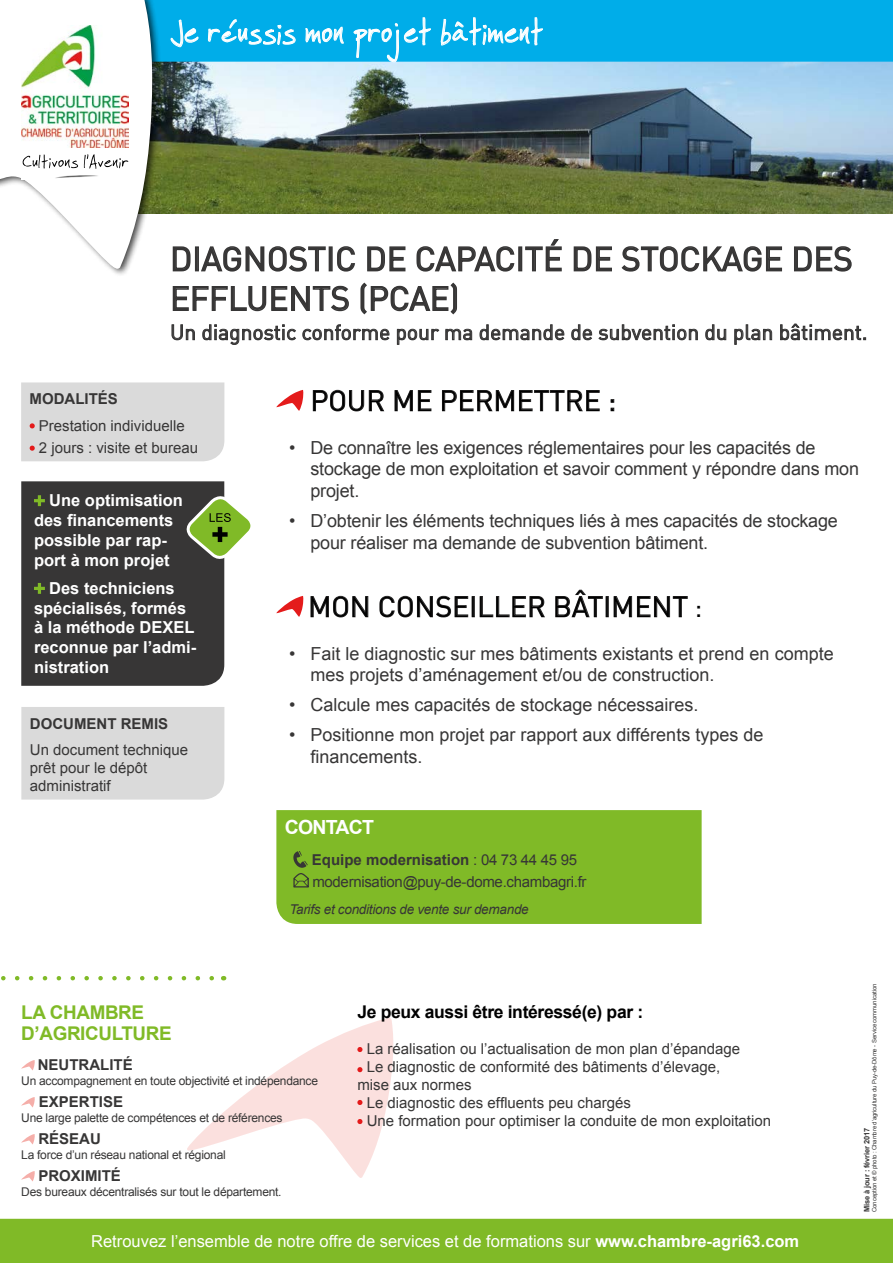
<style>
.page{position:relative;width:893px;height:1263px;background:#fff}
.page>*{position:absolute;margin:0;border:0;box-sizing:border-box;transform-origin:0 0}
.t1{font:36px "Faraco Hand";color:#fff;scale:.9 1}
.t2{font:33px/39.6px "DIN";color:#373636}
.t3{font:28.5px "DIN";color:#000}
.t4{font:21px "DIN";color:#373636}
.t5{font:700 19.5px "Arial";letter-spacing:-.04em;color:#fff}
.t6{font:700 18.9px/21px "Arial";letter-spacing:-.02em;color:#80ba27}
.t7{font:18px/21.6px "Arial";letter-spacing:-.01em;color:#373636}
.t8{font:700 17.55px "Arial";letter-spacing:-.02em;color:#000}
.t9{font:700 16.5px/19.8px "Arial";color:#fff}
.t10{font:16.5px "Arial";color:#fff}
.t11{font:15px/18px "Arial";color:#373636}
.t12{font:15px/22.2px "Arial";letter-spacing:-.02em;color:#373636}
.t13{font:700 15px "Arial";color:#373636}
.t14{font:italic 13.5px "Arial";letter-spacing:-.02em;color:#373636}
.t15{font:12px "Arial";letter-spacing:-.02em;color:#373636}
.t16{font:700 7.5px "Arial";letter-spacing:-.02em;color:#373636}
.t17{font:6px "Arial";letter-spacing:-.02em;color:#373636}
.s1{font-weight:700}
</style>
<div class="page">
<img style="left:162px;top:62px;width:731px;height:152px">
<div style="left:162px;top:0;width:731px;height:62px;background:#00ade9"></div>
<svg style="left:21px;top:1060px;width:14px;height:10px"></svg>
<svg style="left:21px;top:1097px;width:14px;height:10px"></svg>
<svg style="left:21px;top:1134px;width:14px;height:10px"></svg>
<svg style="left:21px;top:1171px;width:14px;height:10px"></svg>
<svg style="left:171px;top:20px;width:27px;height:27px"></svg>
<svg style="left:208px;top:20px;width:87px;height:25px;background:#30bced"></svg>
<svg style="left:306px;top:27px;width:37px;height:16px"></svg>
<svg style="left:354px;top:18px;width:77px;height:44px;background:#22b7eb"></svg>
<svg style="left:441px;top:18px;width:102px;height:27px;background:#37beed"></svg>
<div style="left:0;top:0;width:162px;height:277px;background:#000;opacity:.75"></div>
<svg style="left:0;top:0;width:154px;height:269px"></svg>
<img style="left:22px;top:26px;width:107px;height:121px">
<img style="left:22px;top:151px;width:107px;height:28px">
<img style="left:23px;top:154px;width:98px;height:15px">
<svg style="left:1px;top:976px;width:213px;height:4px"></svg>
<div style="left:0;top:1219px;width:893px;height:44px;background:#80ba27"></div>
<svg style="left:276px;top:390px;width:27px;height:21px"></svg>
<svg style="left:313px;top:390px;width:71px;height:21px"></svg>
<svg style="left:395px;top:390px;width:36px;height:21px"></svg>
<svg style="left:442px;top:390px;width:157px;height:21px"></svg>
<svg style="left:276px;top:596px;width:27px;height:21px"></svg>
<svg style="left:311px;top:596px;width:57px;height:21px"></svg>
<svg style="left:380px;top:596px;width:88px;height:21px"></svg>
<div style="left:472px;top:596px;width:2px;height:21px;border:1px solid #373636"></div>
<svg style="left:480px;top:596px;width:64px;height:21px"></svg>
<svg style="left:556px;top:590px;width:46px;height:27px"></svg>
<svg style="left:614px;top:596px;width:73px;height:21px"></svg>
<svg style="left:172px;top:246px;width:19px;height:26px"></svg>
<div style="left:195px;top:246px;width:4px;height:25px;border:2px solid #373636"></div>
<svg style="left:201px;top:246px;width:125px;height:26px"></svg>
<div style="left:329px;top:246px;width:4px;height:25px;border:2px solid #373636"></div>
<svg style="left:337px;top:246px;width:18px;height:26px"></svg>
<svg style="left:367px;top:246px;width:39px;height:26px"></svg>
<svg style="left:416px;top:246px;width:99px;height:26px"></svg>
<div style="left:518px;top:246px;width:4px;height:25px;border:2px solid #373636"></div>
<svg style="left:525px;top:239px;width:37px;height:33px"></svg>
<svg style="left:573px;top:246px;width:39px;height:26px"></svg>
<svg style="left:621px;top:246px;width:162px;height:26px"></svg>
<svg style="left:794px;top:246px;width:58px;height:26px"></svg>
<svg style="left:172px;top:285px;width:177px;height:27px"></svg>
<svg style="left:360px;top:282px;width:97px;height:33px"></svg>
<svg style="left:171px;top:324px;width:24px;height:16px"></svg>
<svg style="left:202px;top:324px;width:94px;height:21px"></svg>
<svg style="left:302px;top:324px;width:88px;height:16px"></svg>
<svg style="left:397px;top:329px;width:42px;height:16px"></svg>
<svg style="left:445px;top:329px;width:27px;height:11px"></svg>
<svg style="left:479px;top:324px;width:85px;height:16px"></svg>
<svg style="left:571px;top:324px;width:21px;height:16px"></svg>
<svg style="left:598px;top:324px;width:100px;height:16px"></svg>
<svg style="left:705px;top:324px;width:21px;height:16px"></svg>
<svg style="left:734px;top:324px;width:38px;height:21px"></svg>
<svg style="left:780px;top:323px;width:86px;height:17px"></svg>
<svg style="left:21px;top:481px;width:230px;height:205px;background:#4f514b"></svg>
<div style="left:21px;top:707px;width:203px;height:92px;background:#dadada"></div>
<div style="left:21px;top:382px;width:203px;height:79px;background:#dadada"></div>
<svg style="left:187px;top:1018px;width:207px;height:160px"></svg>
<div style="left:276px;top:810px;width:426px;height:114px;background:#80ba27"></div>
<svg style="left:293px;top:851px;width:16px;height:36px"></svg>
<h1 class="t1" style="left:170px;top:10px;width:417px">Je réussis mon projet bâtiment</h1>
<h2 class="t2" style="left:170px;top:238px;width:684px">DIAGNOSTIC DE CAPACITÉ DE STOCKAGE DES<br>EFFLUENTS (PCAE)</h2>
<p class="t4" style="left:170px;top:319px;width:699px">Un diagnostic conforme pour ma demande de subvention du plan bâtiment.</p>
<p class="t13" style="left:30px;top:389px;width:90px">MODALITÉS</p>
<p class="t11" style="left:39px;top:414px;width:161px;line-height:22.2px">Prestation individuelle<br>2 jours : visite et bureau</p>
<p class="t9" style="left:34px;top:491px;width:150px;text-indent:15px">Une optimisation des financements possible par rap&shy;port à mon projet</p>
<p class="t9" style="left:34px;top:579px;width:164px;text-indent:15px">Des techniciens spécialisés, formés à la méthode DEXEL reconnue par l’admi&shy;nistration</p>
<p class="t13" style="left:30px;top:713px;width:140px">DOCUMENT REMIS</p>
<p class="t11" style="left:30px;top:741px;width:160px">Un document technique prêt pour le dépôt administratif</p>
<h3 class="t3" style="left:310px;top:383px;width:307px">POUR ME PERMETTRE :</h3>
<p class="t7" style="left:310px;top:437px;width:550px;text-indent:-21px">• De connaître les exigences réglementaires pour les capacités de stockage de mon exploitation et savoir comment y répondre dans mon projet.</p>
<p class="t7" style="left:310px;top:510px;width:529px;text-indent:-21px">• D’obtenir les éléments techniques liés à mes capacités de stockage pour réaliser ma demande de subvention bâtiment.</p>
<h3 class="t3" style="left:308px;top:589px;width:396px">MON CONSEILLER BÂTIMENT :</h3>
<p class="t7" style="left:310px;top:643px;width:525px;text-indent:-21px">• Fait le diagnostic sur mes bâtiments existants et prend en compte mes projets d’aménagement et/ou de construction.</p>
<p class="t7" style="left:289px;top:694px;width:411px">• Calcule mes capacités de stockage nécessaires.</p>
<p class="t7" style="left:310px;top:724px;width:454px;text-indent:-21px">• Positionne mon projet par rapport aux différents types de financements.</p>
<p class="t5" style="left:285px;top:814px;width:91px">CONTACT</p>
<p class="t12" style="left:312px;top:849px;width:276px"><span class="s1">Equipe modernisation</span> : 04 73 44 45 95 modernisation@puy-de-dome.chambagri.fr</p>
<p class="t14" style="left:289px;top:900px;width:241px">Tarifs et conditions de vente sur demande</p>
<p class="t6" style="left:21px;top:1003px;width:152px">LA CHAMBRE<br>D’AGRICULTURE</p>
<p class="t13" style="left:38px;top:1055px;width:96px">NEUTRALITÉ</p>
<p class="t15" style="left:21px;top:1073px;width:298px">Un accompagnement en toute objectivité et indépendance</p>
<p class="t13" style="left:39px;top:1092px;width:86px">EXPERTISE</p>
<p class="t15" style="left:21px;top:1110px;width:263px">Une large palette de compétences et de références</p>
<p class="t13" style="left:38px;top:1129px;width:64px">RÉSEAU</p>
<p class="t15" style="left:21px;top:1147px;width:206px">La force d’un réseau national et régional</p>
<p class="t13" style="left:38px;top:1166px;width:84px">PROXIMITÉ</p>
<p class="t15" style="left:21px;top:1184px;width:262px">Des bureaux décentralisés sur tout le département.</p>
<p class="t8" style="left:357px;top:1000px;width:287px">Je peux aussi être intéressé(e) par :</p>
<p class="t11" style="left:367px;top:1040px;width:375px">La réalisation ou l’actualisation de mon plan d’épandage</p>
<p class="t11" style="left:367px;top:1058px;width:355px">Le diagnostic de conformité des bâtiments d’élevage,</p>
<p class="t11" style="left:357px;top:1076px;width:116px">mise aux normes</p>
<p class="t11" style="left:367px;top:1094px;width:266px">Le diagnostic des effluents peu chargés</p>
<p class="t11" style="left:367px;top:1112px;width:406px">Une formation pour optimiser la conduite de mon exploitation</p>
<p class="t10" style="left:91px;top:1231px;width:709px">Retrouvez l’ensemble de notre offre de services et de formations sur <span class="s1">www.chambre-agri63.com</span></p>
<p class="t17" style="left:871px;top:1212px;width:230px;rotate:-90deg">Conception et © photo : Chambre d’agriculture du Puy-de-Dôme - Service communication</p>
<p class="t16" style="left:862px;top:1212px;width:85px;rotate:-90deg">Mise à jour : février 2017</p>
</div>
